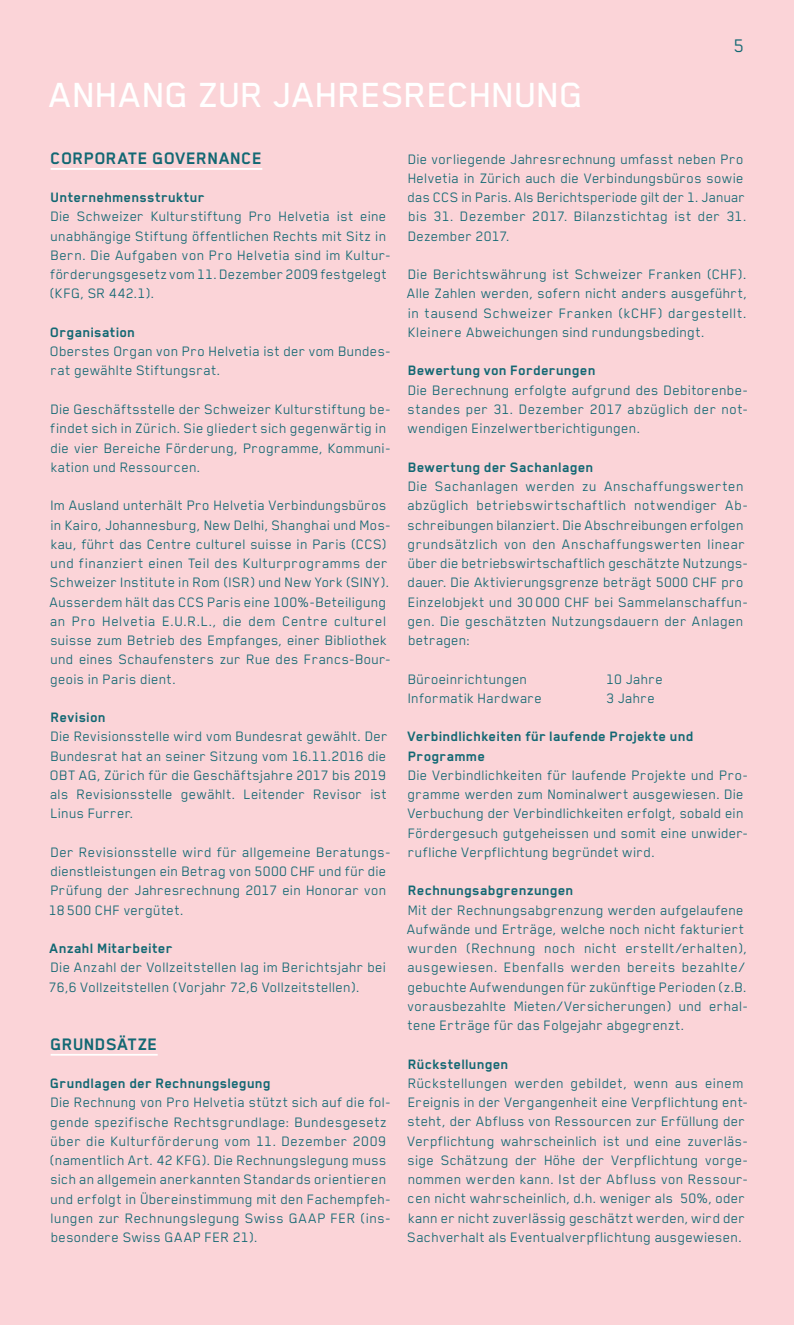
<style>
.page{position:relative;width:794px;height:1325px;background:#fff}
.page>*{position:absolute;margin:0;border:0;box-sizing:border-box;transform-origin:0 0}
.t1{font:40.25px "B Pro Helvetia Medium";letter-spacing:-.005em;color:#fff}
.t2{font:21px "B Pro Helvetia Book";color:#126873}
.t3{font:19.25px "B Pro Helvetia Bold";letter-spacing:.01em;color:#126873}
.t4{font:15.75px/19.2px "B Pro Helvetia Book";letter-spacing:.015em;color:#126873}
.t5{font:15.75px/19.2px "B Pro Helvetia Bold";letter-spacing:.01em;color:#126873}
</style>
<div class="page">
<div style="left:0;top:0;width:794px;height:1324px;background:#fbd4d8"></div>
<hr style="left:51px;top:168px;width:211px;height:2px;background:#fff">
<hr style="left:51px;top:1053px;width:107px;height:2px;background:#fff">
<h1 class="t1" style="left:50px;top:73px;width:536px">ANHANG ZUR JAHRESRECHNUNG</h1>
<h2 class="t2" style="left:734px;top:35px;width:12px">5</h2>
<p class="t3" style="left:51px;top:147px;width:213px">CORPORATE GOVERNANCE</p>
<p class="t5" style="left:51px;top:188px;width:155px">Unternehmensstruktur</p>
<p class="t4" style="left:50px;top:206px;width:342px">Die Schweizer Kulturstiftung Pro Helvetia ist eine unabhängige Stiftung öffentlichen Rechts mit Sitz in Bern. Die Aufgaben von Pro Helvetia sind im Kultur&shy;förderungsgesetz vom 11. Dezember 2009 festgelegt (KFG, SR 442.1).</p>
<p class="t5" style="left:50px;top:322px;width:87px">Organisation</p>
<p class="t4" style="left:50px;top:341px;width:342px">Oberstes Organ von Pro Helvetia ist der vom Bundes&shy;rat gewählte Stiftungsrat.</p>
<p class="t4" style="left:51px;top:399px;width:342px">Die Geschäftsstelle der Schweizer Kulturstiftung be&shy;findet sich in Zürich. Sie gliedert sich gegenwärtig in die vier Bereiche Förderung, Programme, Kommuni&shy;kation und Ressourcen.</p>
<p class="t4" style="left:50px;top:495px;width:343px">Im Ausland unterhält Pro Helvetia Verbindungsbüros in Kairo, Johannesburg, New Delhi, Shanghai und Mos&shy;kau, führt das Centre culturel suisse in Paris (CCS) und finanziert einen Teil des Kulturprogramms der Schweizer Institute in Rom (ISR) und New York (SINY).<br>Ausserdem hält das CCS Paris eine 100%-Beteiligung an Pro Helvetia E.U.R.L., die dem Centre culturel suisse zum Betrieb des Empfanges, einer Bibliothek und eines Schaufensters zur Rue des Francs-Bour&shy;geois in Paris dient.</p>
<p class="t5" style="left:51px;top:707px;width:57px">Revision</p>
<p class="t4" style="left:50px;top:726px;width:339px;text-align:justify">Die Revisionsstelle wird vom Bundesrat gewählt. Der Bundesrat hat an seiner Sitzung vom 16.11.2016 die OBT AG, Zürich für die Geschäftsjahre 2017 bis 2019 als Revisionsstelle gewählt. Leitender Revisor ist Linus Furrer.</p>
<p class="t4" style="left:49px;top:842px;width:343px">Der Revisionsstelle wird für allgemeine Beratungs&shy;dienstleistungen ein Betrag von 5000 CHF und für die Prüfung der Jahresrechnung 2017 ein Honorar von 18500 CHF vergütet.</p>
<p class="t5" style="left:50px;top:938px;width:124px">Anzahl Mitarbeiter</p>
<p class="t4" style="left:49px;top:957px;width:339px">Die Anzahl der Vollzeitstellen lag im Berichtsjahr bei<br>76,6 Vollzeitstellen (Vorjahr 72,6 Vollzeitstellen).</p>
<p class="t3" style="left:51px;top:1033px;width:109px">GRUNDSÄTZE</p>
<p class="t5" style="left:50px;top:1073px;width:222px">Grundlagen der Rechnungslegung</p>
<p class="t4" style="left:50px;top:1092px;width:342px">Die Rechnung von Pro Helvetia stützt sich auf die fol&shy;gende spezifische Rechtsgrundlage: Bundesgesetz über die Kulturförderung vom 11. Dezember 2009 (namentlich Art. 42 KFG). Die Rechnungslegung muss sich an allgemein anerkannten Standards orientieren und erfolgt in Übereinstimmung mit den Fachempfeh&shy;lungen zur Rechnungslegung Swiss GAAP FER (ins&shy;besondere Swiss GAAP FER 21).</p>
<p class="t4" style="left:408px;top:149px;width:340px">Die vorliegende Jahresrechnung umfasst neben Pro Helvetia in Zürich auch die Verbindungsbüros sowie das CCS in Paris. Als Berichtsperiode gilt der 1. Januar bis 31. Dezember 2017. Bilanzstichtag ist der 31.<br>Dezember 2017.</p>
<p class="t4" style="left:407px;top:264px;width:342px;text-align:justify">Die Berichtswährung ist Schweizer Franken (CHF).<br>Alle Zahlen werden, sofern nicht anders ausgeführt, in tausend Schweizer Franken (kCHF) dargestellt.<br>Kleinere Abweichungen sind rundungsbedingt.</p>
<p class="t5" style="left:408px;top:361px;width:189px">Bewertung von Forderungen</p>
<p class="t4" style="left:408px;top:380px;width:342px;text-align:justify">Die Berechnung erfolgte aufgrund des Debitorenbe&shy;standes per 31. Dezember 2017 abzüglich der not&shy;wendigen Einzelwertberichtigungen.</p>
<p class="t5" style="left:408px;top:457px;width:187px">Bewertung der Sachanlagen</p>
<p class="t4" style="left:408px;top:476px;width:342px">Die Sachanlagen werden zu Anschaffungswerten abzüglich betriebswirtschaftlich notwendiger Ab&shy;schreibungen bilanziert. Die Abschreibungen erfolgen grundsätzlich von den Anschaffungswerten linear über die betriebswirtschaftlich geschätzte Nutzungs&shy;dauer. Die Aktivierungsgrenze beträgt 5000 CHF pro Einzelobjekt und 30 000 CHF bei Sammelanschaffun&shy;gen. Die geschätzten Nutzungsdauern der Anlagen betragen:</p>
<p class="t4" style="left:408px;top:668px;width:121px">Büroeinrichtungen</p>
<p class="t4" style="left:606px;top:668px;width:58px">10 Jahre</p>
<p class="t4" style="left:408px;top:688px;width:136px">Informatik Hardware</p>
<p class="t4" style="left:606px;top:688px;width:50px">3 Jahre</p>
<p class="t5" style="left:408px;top:726px;width:287px">Verbindlichkeiten für laufende Projekte und<br>Programme</p>
<p class="t4" style="left:408px;top:765px;width:342px">Die Verbindlichkeiten für laufende Projekte und Pro&shy;gramme werden zum Nominalwert ausgewiesen. Die Verbuchung der Verbindlichkeiten erfolgt, sobald ein Fördergesuch gutgeheissen und somit eine unwider&shy;rufliche Verpflichtung begründet wird.</p>
<p class="t5" style="left:408px;top:880px;width:167px">Rechnungsabgrenzungen</p>
<p class="t4" style="left:407px;top:899px;width:343px">Mit der Rechnungsabgrenzung werden aufgelaufene Aufwände und Erträge, welche noch nicht fakturiert wurden (Rechnung noch nicht erstellt/erhalten), ausgewiesen. Ebenfalls werden bereits bezahlte/ gebuchte Aufwendungen für zukünftige Perioden (z.B. vorausbezahlte Mieten/Versicherungen) und erhal&shy;tene Erträge für das Folgejahr abgegrenzt.</p>
<p class="t5" style="left:408px;top:1054px;width:102px">Rückstellungen</p>
<p class="t4" style="left:407px;top:1073px;width:342px">Rückstellungen werden gebildet, wenn aus einem Ereignis in der Vergangenheit eine Verpflichtung ent&shy;steht, der Abfluss von Ressourcen zur Erfüllung der Verpflichtung wahrscheinlich ist und eine zuverläs&shy;sige Schätzung der Höhe der Verpflichtung vorge&shy;nommen werden kann. Ist der Abfluss von Ressour&shy;cen nicht wahrscheinlich, d.h. weniger als 50%, oder kann er nicht zuverlässig geschätzt werden, wird der Sachverhalt als Eventualverpflichtung ausgewiesen.</p>
</div>
